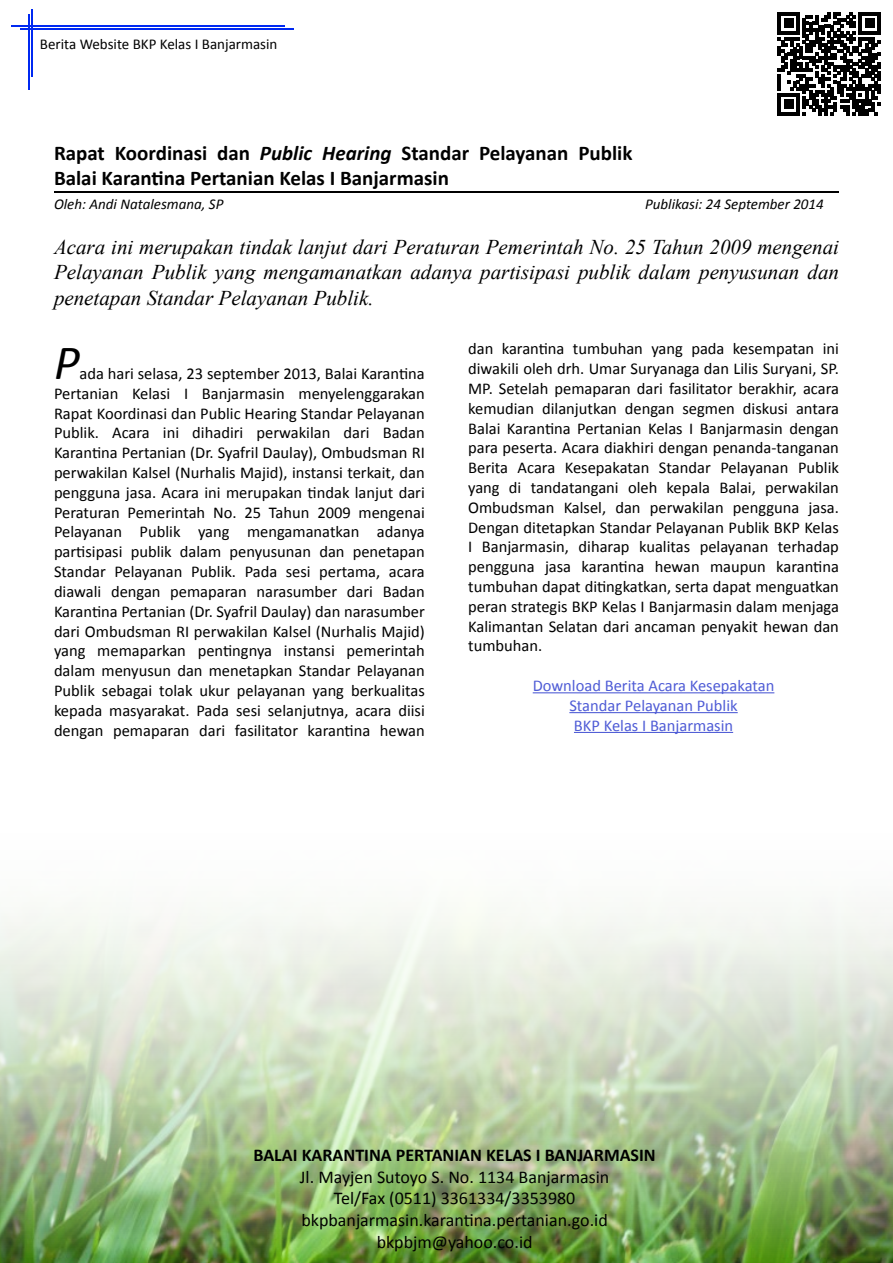
<style>
.page{position:relative;width:893px;height:1263px;background:#fff}
.page>*{position:absolute;margin:0;border:0;box-sizing:border-box;transform-origin:0 0}
.t1{font:italic 49.5px "Calibri";color:#000}
.t2{font:italic 21px/25.2px "Times New Roman";color:#000;text-align:justify}
.t3{font:700 21px/25.2px "Calibri";color:#000}
.t4{font:18px/21.6px "Calibri";color:#000;text-align:center}
.t5{font:700 18px "Calibri";color:#000}
.t6{font:16.5px/19.8px "Calibri";color:#000;text-align:justify}
.t7{font:16.5px/19.8px "Calibri";color:#4f5cd6;text-align:center}
.t8{font:italic 15px "Calibri";color:#000}
.t9{font:15px "Calibri";color:#000}
.s1{font-style:italic}
</style>
<div class="page">
<img style="left:0;top:913px;width:893px;height:350px">
<svg style="left:778px;top:12px;width:102px;height:103px"></svg>
<hr style="left:11px;top:25px;width:273px;height:2px;background:#0029f1">
<hr style="left:20px;top:28px;width:273px;height:2px;background:#0029f1">
<hr style="left:28px;top:15px;width:1px;height:75px;background:#0029f1">
<hr style="left:31px;top:9px;width:1px;height:67px;background:#0029f1">
<hr style="left:54px;top:192px;width:785px;height:1px;background:#000">
<hr style="left:533px;top:692px;width:241px;height:1px;background:#4f5cd6">
<hr style="left:569px;top:712px;width:169px;height:1px;background:#4f5cd6">
<hr style="left:574px;top:732px;width:159px;height:1px;background:#4f5cd6">
<p class="t9" style="left:40px;top:34px;width:239px">Berita Website BKP Kelas I Banjarmasin</p>
<p class="t3" style="left:54px;top:140px;width:580px">Rapat Koordinasi dan <span class="s1">Public Hearing</span> Standar Pelayanan Publik<br>Balai Karantina Pertanian Kelas I Banjarmasin</p>
<p class="t8" style="left:54px;top:193px;width:171px">Oleh: Andi Natalesmana, SP</p>
<p class="t8" style="left:645px;top:193px;width:180px">Publikasi: 24 September 2014</p>
<p class="t2" style="left:54px;top:234px;width:786px">Acara ini merupakan tindak lanjut dari Peraturan Pemerintah No. 25 Tahun 2009 mengenai Pelayanan Publik yang mengamanatkan adanya partisipasi publik dalam penyusunan dan penetapan Standar Pelayanan Publik.</p>
<h1 class="t1" style="left:54px;top:328px;width:27px">P</h1>
<p class="t6" style="left:54px;top:363px;width:372px;text-indent:26px">ada hari selasa, 23 september 2013, Balai Karantina Pertanian Kelasi I Banjarmasin menyelenggarakan Rapat Koordinasi dan Public Hearing Standar Pelayanan Publik. Acara ini dihadiri perwakilan dari Badan Karantina Pertanian (Dr. Syafril Daulay), Ombudsman RI perwakilan Kalsel (Nurhalis Majid), instansi terkait, dan pengguna jasa. Acara ini merupakan tindak lanjut dari Peraturan Pemerintah No. 25 Tahun 2009 mengenai Pelayanan Publik yang mengamanatkan adanya partisipasi publik dalam penyusunan dan penetapan Standar Pelayanan Publik. Pada sesi pertama, acara diawali dengan pemaparan narasumber dari Badan Karantina Pertanian (Dr. Syafril Daulay) dan narasumber dari Ombudsman RI perwakilan Kalsel (Nurhalis Majid) yang memaparkan pentingnya instansi pemerintah dalam menyusun dan menetapkan Standar Pelayanan Publik sebagai tolak ukur pelayanan yang berkualitas kepada masyarakat. Pada sesi selanjutnya, acara diisi dengan pemaparan dari fasilitator karantina hewan</p>
<p class="t6" style="left:468px;top:338px;width:372px">dan karantina tumbuhan yang pada kesempatan ini diwakili oleh drh. Umar Suryanaga dan Lilis Suryani, SP.<br>MP. Setelah pemaparan dari fasilitator berakhir, acara kemudian dilanjutkan dengan segmen diskusi antara Balai Karantina Pertanian Kelas I Banjarmasin dengan para peserta. Acara diakhiri dengan penanda-tanganan Berita Acara Kesepakatan Standar Pelayanan Publik yang di tandatangani oleh kepala Balai, perwakilan Ombudsman Kalsel, dan perwakilan pengguna jasa.<br>Dengan ditetapkan Standar Pelayanan Publik BKP Kelas I Banjarmasin, diharap kualitas pelayanan terhadap pengguna jasa karantina hewan maupun karantina tumbuhan dapat ditingkatkan, serta dapat menguatkan peran strategis BKP Kelas I Banjarmasin dalam menjaga Kalimantan Selatan dari ancaman penyakit hewan dan tumbuhan.</p>
<p class="t7" style="left:533px;top:675px;width:243px">Download Berita Acara Kesepakatan<br>Standar Pelayanan Publik<br>BKP Kelas I Banjarmasin</p>
<p class="t5" style="left:253px;top:1142px;width:404px">BALAI KARANTINA PERTANIAN KELAS I BANJARMASIN</p>
<p class="t4" style="left:300px;top:1165px;width:311px">Jl. Mayjen Sutoyo S. No. 1134 Banjarmasin Tel/Fax (0511) 3361334/3353980 bkpbanjarmasin.karantina.pertanian.go.id bkpbjm@yahoo.co.id</p>
</div>
